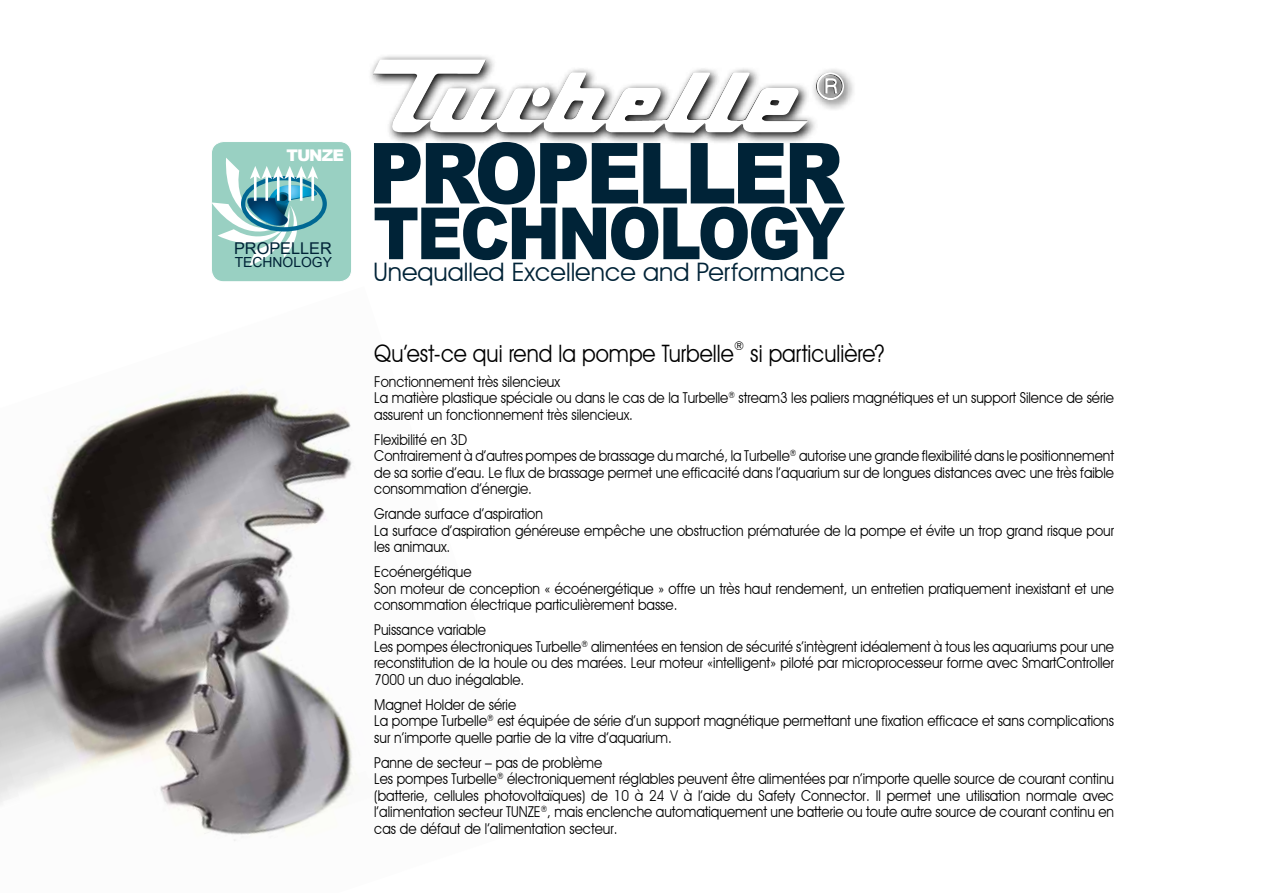
<style>
.page{position:relative;width:1263px;height:893px;background:#fff}
.page>*{position:absolute;margin:0;border:0;box-sizing:border-box;transform-origin:0 0}
.t1{font:900 84.45px "Arial";letter-spacing:-.05em;color:#002337;scale:.91 1}
.t2{font:900 72px "Arial";letter-spacing:-.04em;color:#002337;scale:.88 1}
.t3{font:25.5px "Avant Garde IT Cby BT";color:#002337}
.t4{font:24px "Avant Garde IT Cby BT";color:#000;scale:.9 1}
.t5{font:16.2px "Arial";color:#002337}
.t6{font:900 16.05px "Arial";letter-spacing:-.06em;color:#fff}
.t7{font:15px/16.5px "Avant Garde IT Cby BT";color:#000;scale:.9 1}
.t8{font:13.95px "Arial";color:#002337}
.t9{font:12px "Avant Garde IT Cby BT";color:#000}
</style>
<div class="page">
<img style="left:0;top:389px;width:357px;height:452px">
<div style="left:211px;top:142px;width:141px;height:140px;background:#99d0c2;border-radius:12px"></div>
<div style="left:211px;top:141px;width:141px;height:141px;border:1px solid #fff;border-radius:12px"></div>
<svg style="left:211px;top:158px;width:108px;height:108px"></svg>
<svg style="left:370px;top:56px;width:484px;height:87px"></svg>
<svg style="left:372px;top:59px;width:472px;height:74px"></svg>
<p class="t6" style="left:287px;top:144px;width:59px">TUNZE</p>
<p class="t5" style="left:234px;top:237px;width:99px">PROPELLER</p>
<p class="t8" style="left:235px;top:253px;width:99px">TECHNOLOGY</p>
<h1 class="t1" style="left:368px;top:112px;width:524px">PROPELLER</h1>
<h2 class="t2" style="left:373px;top:181px;width:538px">TECHNOLOGY</h2>
<h3 class="t3" style="left:373px;top:257px;width:473px">Unequalled Excellence and Performance</h3>
<h3 class="t4" style="left:374px;top:338px;width:401px">Qu’est-ce qui rend la pompe Turbelle</h3>
<p class="t9" style="left:734px;top:338px;width:11px">®</p>
<h3 class="t4" style="left:750px;top:338px;width:151px">si particulière?</h3>
<p class="t7" style="left:374px;top:373px;width:823px">Fonctionnement très silencieux<br>La matière plastique spéciale ou dans le cas de la Turbelle<sup>®</sup> stream3 les paliers magnétiques et un support Silence de série assurent un fonctionnement très silencieux.</p>
<p class="t7" style="left:374px;top:431px;width:824px">Flexibilité en 3D<br>Contrairement à d’autres pompes de brassage du marché, la Turbelle<sup>®</sup> autorise une grande flexibilité dans le positionnement de sa sortie d’eau. Le flux de brassage permet une efficacité dans l’aquarium sur de longues distances avec une très faible consommation d’énergie.</p>
<p class="t7" style="left:374px;top:505px;width:823px">Grande surface d’aspiration<br>La surface d’aspiration généreuse empêche une obstruction prématurée de la pompe et évite un trop grand risque pour les animaux.</p>
<p class="t7" style="left:374px;top:563px;width:824px">Ecoénergétique<br>Son moteur de conception « écoénergétique » offre un très haut rendement, un entretien pratiquement inexistant et une consommation électrique particulièrement basse.</p>
<p class="t7" style="left:374px;top:621px;width:824px">Puissance variable<br>Les pompes électroniques Turbelle<sup>®</sup> alimentées en tension de sécurité s’intègrent idéalement à tous les aquariums pour une reconstitution de la houle ou des marées. Leur moteur «intelligent» piloté par microprocesseur forme avec SmartController 7000 un duo inégalable.</p>
<p class="t7" style="left:374px;top:696px;width:823px">Magnet Holder de série<br>La pompe Turbelle<sup>®</sup> est équipée de série d’un support magnétique permettant une fixation efficace et sans complications sur n’importe quelle partie de la vitre d’aquarium.</p>
<p class="t7" style="left:374px;top:754px;width:824px">Panne de secteur – pas de problème<br>Les pompes Turbelle<sup>®</sup> électroniquement réglables peuvent être alimentées par n’importe quelle source de courant continu (batterie, cellules photovoltaïques) de 10 à 24 V à l’aide du Safety Connector. Il permet une utilisation normale avec l’alimentation secteur TUNZE<sup>®</sup>, mais enclenche automatiquement une batterie ou toute autre source de courant continu en cas de défaut de l’alimentation secteur.</p>
</div>
